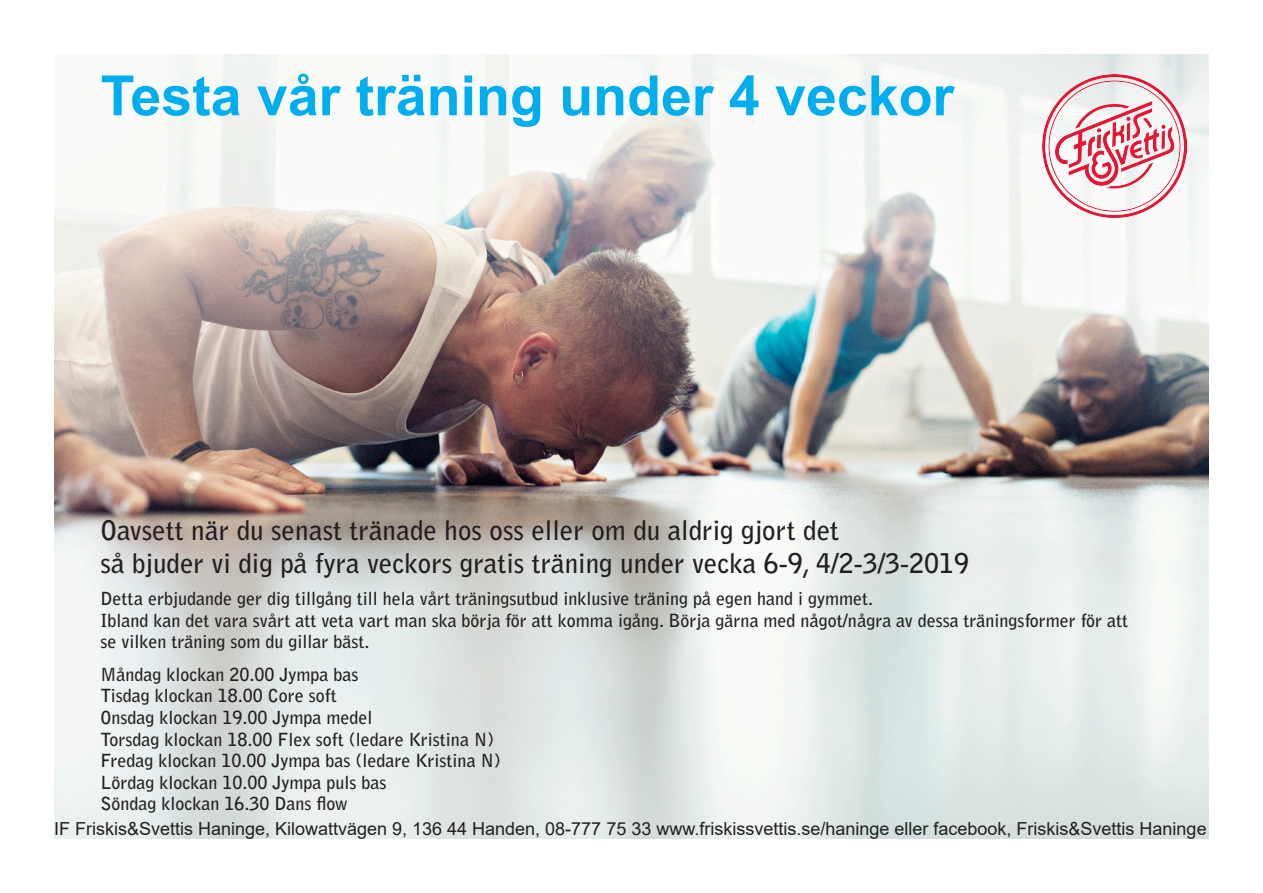
<style>
.page{position:relative;width:1263px;height:893px;background:#fff}
.page>*{position:absolute;margin:0;border:0;box-sizing:border-box;transform-origin:0 0}
.t1{font:700 55.5px "Arial";color:#00aeef}
.t2{font:700 27px "Bell Gothic Std";color:#231f20}
.t3{font:700 18px/21.6px "Bell Gothic Std";color:#231f20}
.t4{font:18px "Arial";color:#231f20}
</style>
<div class="page">
<img style="left:54px;top:54px;width:1155px;height:785px">
<img style="left:1042px;top:75px;width:144px;height:142px">
<p class="t1" style="left:101px;top:57px;width:855px">Testa vår träning under 4 veckor</p>
<p class="t2" style="left:101px;top:514px;width:740px">Oavsett när du senast tränade hos oss eller om du aldrig gjort det</p>
<p class="t2" style="left:101px;top:547px;width:870px">så bjuder vi dig på fyra veckors gratis träning under vecka 6-9, 4/2-3/3-2019</p>
<p class="t3" style="left:101px;top:588px;width:1029px">Detta erbjudande ger dig tillgång till hela vårt träningsutbud inklusive träning på egen hand i gymmet.<br>Ibland kan det vara svårt att veta vart man ska börja för att komma igång. Börja gärna med något/några av dessa träningsformer för att se vilken träning som du gillar bäst.</p>
<p class="t3" style="left:101px;top:664px;width:259px">Måndag klockan 20.00 Jympa bas</p>
<p class="t3" style="left:101px;top:685px;width:238px">Tisdag klockan 18.00 Core soft</p>
<p class="t3" style="left:101px;top:707px;width:273px">Onsdag klockan 19.00 Jympa medel</p>
<p class="t3" style="left:101px;top:728px;width:395px">Torsdag klockan 18.00 Flex soft (ledare Kristina N)</p>
<p class="t3" style="left:101px;top:750px;width:401px">Fredag klockan 10.00 Jympa bas (ledare Kristina N)<br>Lördag klockan 10.00 Jympa puls bas</p>
<p class="t3" style="left:101px;top:793px;width:249px">Söndag klockan 16.30 Dans flow</p>
<p class="t4" style="left:54px;top:816px;width:1154px">IF Friskis&amp;Svettis Haninge, Kilowattvägen 9, 136 44 Handen, 08-777 75 33 www.friskissvettis.se/haninge eller facebook, Friskis&amp;Svettis Haninge</p>
</div>
